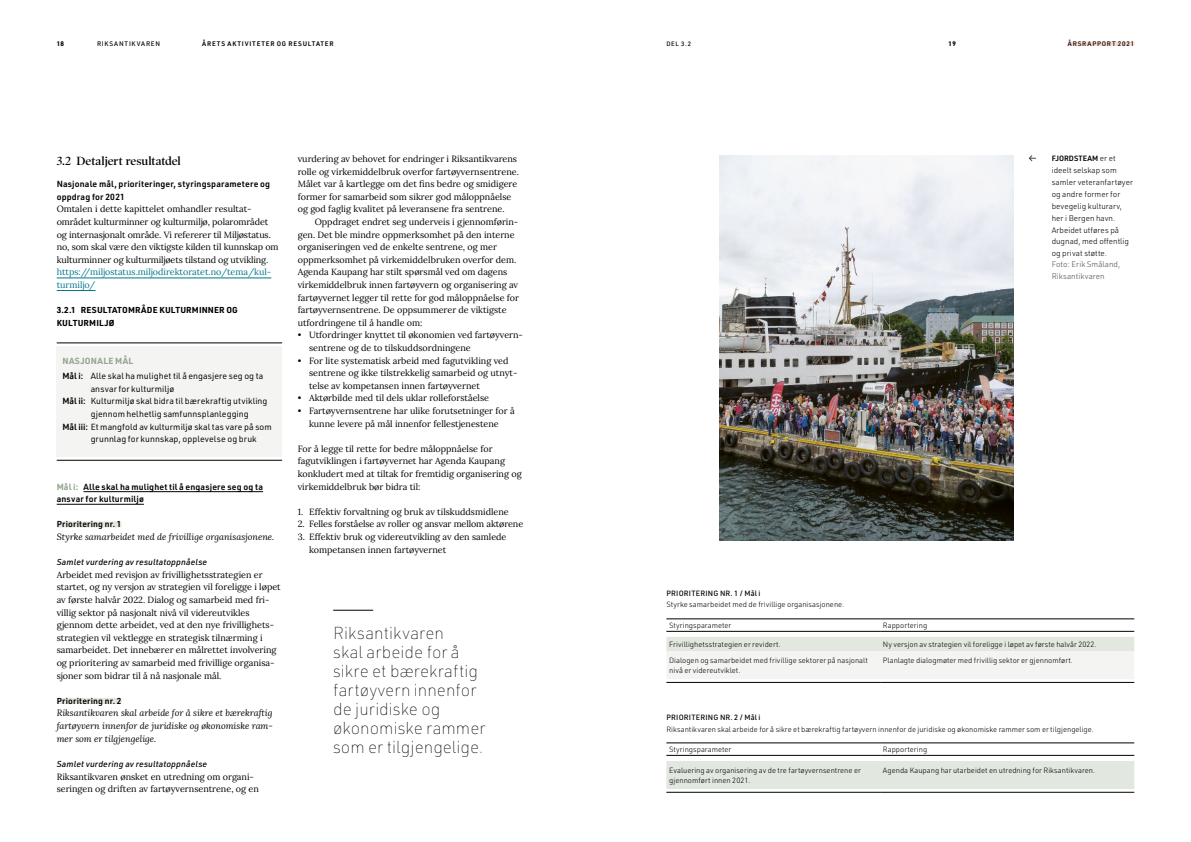
<style>
.page{position:relative;width:1191px;height:842px;background:#fff}
.page>*{position:absolute;margin:0;border:0;box-sizing:border-box;transform-origin:0 0}
.t1{font:100 17px/19px "URWDIN";color:#000}
.t2{font:600 12px "Poynter OS Disp";letter-spacing:-.01em;color:#000}
.t3{font:9px/12.6px "Lora";color:#000}
.t4{font:italic 9px/12.6px "Lora";color:#000;text-align:justify}
.t5{font:9px/12.6px "Lora";color:#00768c}
.t6{font:8.7px/15.6px "URWDIN";letter-spacing:.005em;color:#000}
.t7{font:600 8.7px/12.6px "URWDIN";letter-spacing:.015em;color:#000}
.t8{font:italic 500 8.5px "URWDIN";letter-spacing:.015em;color:#000}
.t9{font:700 8.5px/12.6px "URWDIN";letter-spacing:.015em;color:#000}
.t10{font:600 8.5px "URWDIN";letter-spacing:.02em;color:#000}
.t11{font:300 8px/11.8px "URWDIN";color:#000}
.t12{font:300 8px/11.5px "URWDIN";color:#57514d}
.t13{font:300 7.5px/10.5px "URWDIN";color:#000}
.t14{font:500 7.5px "URWDIN";letter-spacing:.025em;color:#000}
.t15{font:600 7.5px "URWDIN";color:#000}
.t16{font:500 6.5px "URWDIN";letter-spacing:.13em;color:#000}
.t17{font:600 6.5px "URWDIN";letter-spacing:.125em;color:#000}
.t18{font:700 6.5px "URWDIN";color:#000}
.t19{font:500 6.2px "URWDIN";color:#000}
.s1{font-weight:700;color:#93a590}
.s2{font-weight:600}
.s3{font-weight:300;font-size:8px}
</style>
<div class="page">
<hr style="left:1067px;top:42px;width:67px;height:4px;background:#fad7cd">
<div style="left:57px;top:346px;width:225px;height:111px;background:#f4f5f2"></div>
<hr style="left:57px;top:278px;width:214px;height:1px;background:#00768c">
<hr style="left:57px;top:290px;width:38px;height:1px;background:#00768c">
<hr style="left:83px;top:491px;width:180px;height:1px;background:#000">
<hr style="left:57px;top:504px;width:87px;height:1px;background:#000">
<div style="left:57px;top:521px;width:64px;height:6px;background:#e2e7df"></div>
<div style="left:57px;top:698px;width:64px;height:6px;background:#e2e7df"></div>
<svg style="left:666px;top:637px;width:468px;height:45px"></svg>
<hr style="left:666px;top:618px;width:214px;height:1px;background:#000">
<hr style="left:880px;top:618px;width:254px;height:1px;background:#000">
<hr style="left:666px;top:682px;width:214px;height:1px;background:#000">
<hr style="left:880px;top:682px;width:254px;height:1px;background:#000">
<hr style="left:666px;top:631px;width:214px;height:1px;background:#000">
<hr style="left:880px;top:631px;width:254px;height:1px;background:#000">
<svg style="left:666px;top:761px;width:468px;height:31px;background:#e2e7e0"></svg>
<hr style="left:666px;top:742px;width:214px;height:1px;background:#000">
<hr style="left:880px;top:742px;width:254px;height:1px;background:#000">
<hr style="left:666px;top:792px;width:214px;height:1px;background:#000">
<hr style="left:880px;top:792px;width:254px;height:1px;background:#000">
<hr style="left:666px;top:755px;width:214px;height:1px;background:#000">
<hr style="left:880px;top:755px;width:254px;height:1px;background:#000">
<img style="left:720px;top:155px;width:293px;height:385px">
<svg style="left:1028px;top:155px;width:8px;height:7px"></svg>
<hr style="left:333px;top:610px;width:40px;height:1px;background:#000">
<hr style="left:57px;top:343px;width:225px;height:1px;background:#000">
<hr style="left:57px;top:460px;width:225px;height:1px;background:#000">
<p class="t18" style="left:57px;top:39px;width:9px">18</p>
<p class="t16" style="left:97px;top:39px;width:65px">RIKSANTIKVAREN</p>
<p class="t17" style="left:202px;top:39px;width:133px">ÅRETS AKTIVITETER OG RESULTATER</p>
<p class="t19" style="left:666px;top:39px;width:26px">DEL 3.2</p>
<p class="t18" style="left:948px;top:39px;width:9px">19</p>
<p class="t16" style="left:1067px;top:39px;width:68px">ÅRSRAPPORT 2021</p>
<h2 class="t2" style="left:57px;top:154px;width:126px">3.2 Detaljert resultatdel</h2>
<p class="t7" style="left:57px;top:177px;width:215px">Nasjonale mål, prioriteringer, styringsparametere og oppdrag for 2021</p>
<p class="t3" style="left:57px;top:202px;width:223px">Omtalen i dette kapittelet omhandler resultat&shy;området kulturminner og kulturmiljø, polarområdet og internasjonalt område. Vi refererer til Miljøstatus. no, som skal være den viktigste kilden til kunnskap om kulturminner og kulturmiljøets tilstand og utvikling.</p>
<p class="t5" style="left:57px;top:265px;width:216px">https://miljostatus.miljodirektoratet.no/tema/kul&shy;turmiljo/</p>
<p class="t9" style="left:57px;top:304px;width:182px">3.2.1 RESULTATOMRÅDE KULTURMINNER OG<br>KULTURMILJØ</p>
<p class="t6" style="left:62px;top:352px;width:203px"><span class="s1">NASJONALE MÅL<br></span><span class="s2">Mål i:</span> Alle skal ha mulighet til å engasjere seg og ta</p>
<p class="t6" style="left:91px;top:381px;width:85px">ansvar for kulturmiljø</p>
<p class="t6" style="left:62px;top:393px;width:207px"><span class="s2">Mål ii:</span> Kulturmiljø skal bidra til bærekraftig utvikling</p>
<p class="t6" style="left:91px;top:406px;width:159px">gjennom helhetlig samfunnsplanlegging</p>
<p class="t6" style="left:62px;top:418px;width:211px"><span class="s2">Mål iii:</span> Et mangfold av kulturmiljø skal tas vare på som</p>
<p class="t6" style="left:91px;top:431px;width:167px">grunnlag for kunnskap, opplevelse og bruk</p>
<p class="t7" style="left:57px;top:480px;width:208px"><span class="s1">Mål i:</span> Alle skal ha mulighet til å engasjere seg og ta ansvar for kulturmiljø</p>
<p class="t10" style="left:57px;top:519px;width:66px">Prioritering nr. 1</p>
<p class="t4" style="left:57px;top:530px;width:219px">Styrke samarbeidet med de frivillige organisasjonene.</p>
<p class="t8" style="left:57px;top:556px;width:152px">Samlet vurdering av resultatoppnåelse</p>
<p class="t3" style="left:57px;top:568px;width:225px">Arbeidet med revisjon av frivillighetsstrategien er startet, og ny versjon av strategien vil foreligge i løpet av første halvår 2022. Dialog og samarbeid med fri&shy;villig sektor på nasjonalt nivå vil videreutvikles gjennom dette arbeidet, ved at den nye frivillighets&shy;strategien vil vektlegge en strategisk tilnærming i samarbeidet. Det innebærer en målrettet involvering og prioritering av samarbeid med frivillige organisa&shy;sjoner som bidrar til å nå nasjonale mål.</p>
<p class="t10" style="left:57px;top:695px;width:66px">Prioritering nr. 2</p>
<p class="t4" style="left:57px;top:707px;width:218px">Riksantikvaren skal arbeide for å sikre et bærekraftig fartøyvern innenfor de juridiske og økonomiske ram&shy;mer som er tilgjengelige.</p>
<p class="t8" style="left:57px;top:758px;width:152px">Samlet vurdering av resultatoppnåelse</p>
<p class="t3" style="left:57px;top:769px;width:204px">Riksantikvaren ønsket en utredning om organi&shy;seringen og driften av fartøyvernsentrene, og en</p>
<p class="t3" style="left:298px;top:152px;width:223px">vurdering av behovet for endringer i Riksantikvarens rolle og virkemiddelbruk overfor fartøyvernsentrene.<br>Målet var å kartlegge om det fins bedre og smidigere former for samarbeid som sikrer god måloppnåelse og god faglig kvalitet på leveransene fra sentrene.</p>
<p class="t3" style="left:298px;top:215px;width:223px;text-indent:17px">Oppdraget endret seg underveis i gjennomførin&shy;gen. Det ble mindre oppmerksomhet på den interne organiseringen ved de enkelte sentrene, og mer oppmerksomhet på virkemiddelbruken overfor dem.<br>Agenda Kaupang har stilt spørsmål ved om dagens virkemiddelbruk innen fartøyvern og organisering av fartøyvernet legger til rette for god måloppnåelse for fartøyvernsentrene. De oppsummerer de viktigste utfordringene til å handle om:</p>
<p class="t3" style="left:309px;top:328px;width:215px;text-indent:-11px">• Utfordringer knyttet til økonomien ved fartøyvern&shy;sentrene og de to tilskuddsordningene</p>
<p class="t3" style="left:309px;top:354px;width:210px;text-indent:-11px">• For lite systematisk arbeid med fagutvikling ved sentrene og ikke tilstrekkelig samarbeid og utnyt&shy;telse av kompetansen innen fartøyvernet</p>
<p class="t3" style="left:298px;top:391px;width:193px">• Aktørbilde med til dels uklar rolleforståelse</p>
<p class="t3" style="left:298px;top:404px;width:218px;text-align:center">• Fartøyvernsentrene har ulike forutsetninger for å kunne levere på mål innenfor fellestjenestene</p>
<p class="t3" style="left:298px;top:442px;width:225px">For å legge til rette for bedre måloppnåelse for fagutviklingen i fartøyvernet har Agenda Kaupang konkludert med at tiltak for fremtidig organisering og virkemiddelbruk bør bidra til:</p>
<p class="t3" style="left:298px;top:505px;width:212px">1. Effektiv forvaltning og bruk av tilskuddsmidlene</p>
<p class="t3" style="left:298px;top:517px;width:227px">2. Felles forståelse av roller og ansvar mellom aktørene</p>
<p class="t3" style="left:309px;top:530px;width:199px;text-indent:-11px">3. Effektiv bruk og videreutvikling av den samlede kompetansen innen fartøyvernet</p>
<h1 class="t1" style="left:333px;top:623px;width:154px">Riksantikvaren<br>skal arbeide for å sikre et bærekraftig fartøyvern innenfor de juridiske og økonomiske rammer som er tilgjengelige.</h1>
<p class="t15" style="left:1051px;top:153px;width:65px">FJORDSTEAM <span class="s3">er et</span></p>
<p class="t11" style="left:1051px;top:164px;width:83px">ideelt selskap som samler veteranfartøyer og andre former for bevegelig kulturarv, her i Bergen havn.<br>Arbeidet utføres på dugnad, med offentlig og privat støtte.</p>
<p class="t12" style="left:1051px;top:258px;width:70px">Foto: Erik Småland,<br>Riksantikvaren</p>
<p class="t14" style="left:666px;top:588px;width:96px">PRIORITERING NR. 1 / Mål i</p>
<p class="t13" style="left:666px;top:599px;width:179px">Styrke samarbeidet med de frivillige organisasjonene.</p>
<p class="t13" style="left:669px;top:620px;width:64px">Styringsparameter</p>
<p class="t13" style="left:883px;top:620px;width:46px">Rapportering</p>
<p class="t13" style="left:669px;top:638px;width:113px">Frivillighetsstrategien er revidert.</p>
<p class="t13" style="left:883px;top:638px;width:215px">Ny versjon av strategien vil foreligge i løpet av første halvår 2022.</p>
<p class="t13" style="left:669px;top:654px;width:200px">Dialogen og samarbeidet med frivillige sektorer på nasjonalt nivå er videreutviklet.</p>
<p class="t13" style="left:883px;top:654px;width:192px">Planlagte dialogmøter med frivillig sektor er gjennomført.</p>
<p class="t14" style="left:666px;top:712px;width:96px">PRIORITERING NR. 2 / Mål i</p>
<p class="t13" style="left:666px;top:723px;width:429px">Riksantikvaren skal arbeide for å sikre et bærekraftig fartøyvern innenfor de juridiske og økonomiske rammer som er tilgjengelige.</p>
<p class="t13" style="left:669px;top:744px;width:64px">Styringsparameter</p>
<p class="t13" style="left:883px;top:744px;width:46px">Rapportering</p>
<p class="t13" style="left:669px;top:764px;width:193px">Evaluering av organisering av de tre fartøyvernsentrene er gjennomført innen 2021.</p>
<p class="t13" style="left:883px;top:764px;width:214px">Agenda Kaupang har utarbeidet en utredning for Riksantikvaren.</p>
</div>
